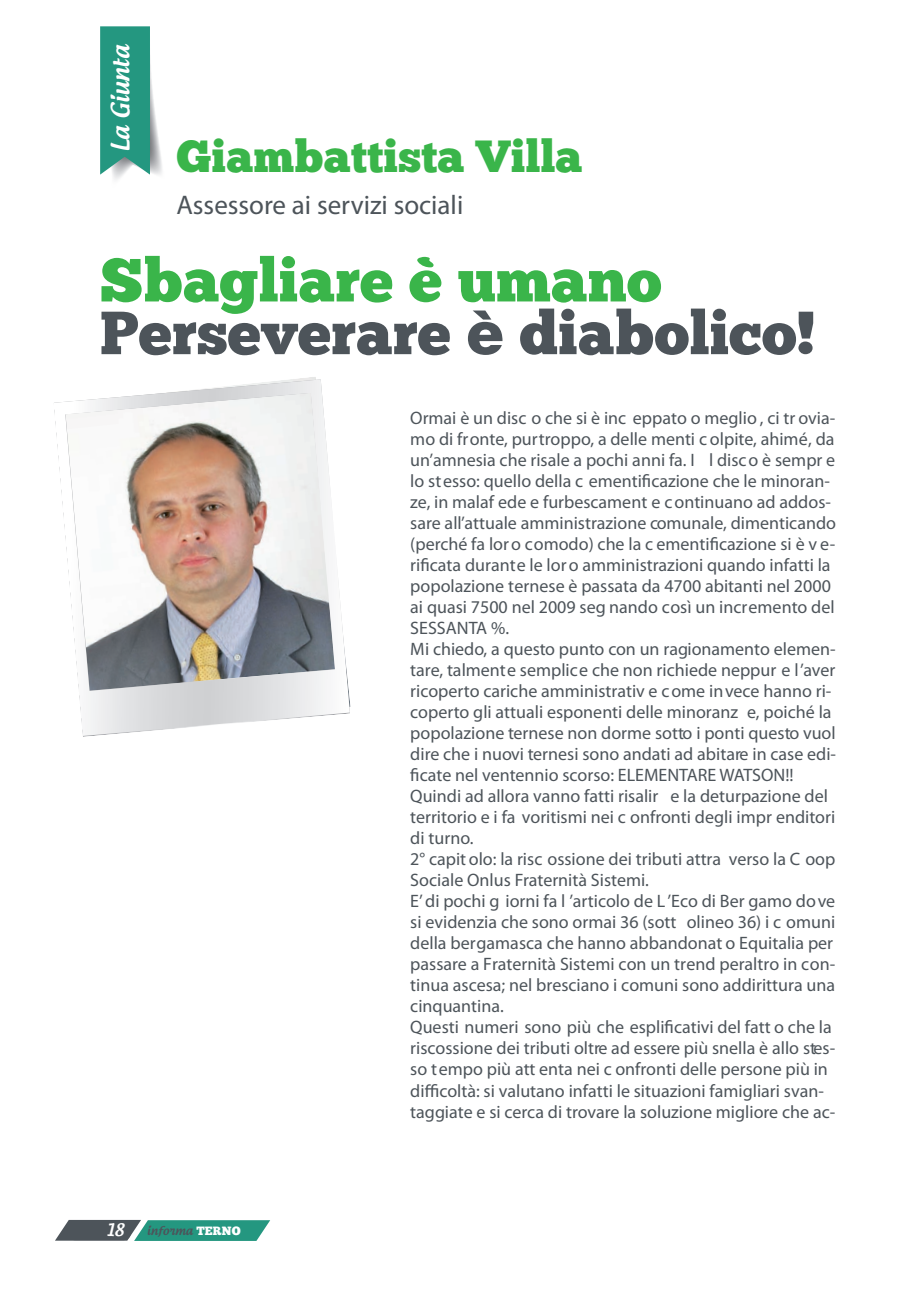
<style>
.page{position:relative;width:919px;height:1289px;background:#fff}
.page>*{position:absolute;margin:0;border:0;box-sizing:border-box;transform-origin:0 0}
.t1{font:60.75px/52.7px "Chunk Five";color:#4d545a}
.t2{font:45px "Chunk Five";color:#3ab54a}
.t3{font:27px "Myriad Pro";color:#4d545a}
.t4{font:500 24px "Androgyne";color:#fff}
.t5{font:18px/21px "Myriad Pro";color:#4d545a}
.t6{font:500 16.5px "Androgyne";color:#fff}
.t7{font:500 12px "Androgyne";letter-spacing:.01em;color:#4d545a}
.s1{color:#3ab54a}
.s2{font-family:"Cooper Black Std";color:#3ab54a}
.s3{font-family:"Helvetica Neue";font-weight:900}
.s4{font-family:"Chunk Five";font-weight:400;color:#fff}
</style>
<div class="page">
<svg style="left:55px;top:1219px;width:215px;height:21px;background:#509085"></svg>
<img style="left:113px;top:59px;width:49px;height:121px">
<svg style="left:100px;top:26px;width:50px;height:149px;background:#309b86"></svg>
<svg style="left:54px;top:379px;width:296px;height:357px"></svg>
<h3 class="t4" style="left:112px;top:152px;width:109px;rotate:-90deg">La Giunta</h3>
<h2 class="t2" style="left:176px;top:138px;width:407px">Giambattista Villa</h2>
<h3 class="t3" style="left:176px;top:188px;width:288px">Assessore ai servizi sociali</h3>
<h1 class="t1" style="left:100px;top:259px;width:717px"><span class="s1">Sbagliare</span> <span class="s2">è</span> <span class="s1">umano<br></span>Perseverare <span class="s3">è</span> diabolico!</h1>
<p class="t6" style="left:106px;top:1223px;width:20px">18</p>
<p class="t7" style="left:147px;top:1225px;width:95px">informa <span class="s4">TERNO</span></p>
<p class="t5" style="left:410px;top:407px;width:427px">Ormai è un disc o che si è inc eppato o meglio , ci tr ovia&shy;mo di fronte, purtroppo, a delle menti c olpite, ahimé, da un’amnesia che risale a pochi anni fa. I l disco è sempr e lo stesso: quello della c ementificazione che le minoran&shy;ze, in malaf ede e furbescament e c ontinuano ad addos&shy;sare all’attuale amministrazione comunale, dimenticando (perché fa lor o comodo) che la c ementificazione si è v e&shy;rificata durante le lor o amministrazioni quando infatti la popolazione ternese è passata da 4700 abitanti nel 2000 ai quasi 7500 nel 2009 seg nando così un incremento del SESSANTA %.<br>Mi chiedo, a questo punto con un ragionamento elemen&shy;tare, talmente semplice che non richiede neppur e l’aver ricoperto cariche amministrativ e come invece hanno ri&shy;coperto gli attuali esponenti delle minoranz e, poiché la popolazione ternese non dorme sotto i ponti questo vuol dire che i nuovi ternesi sono andati ad abitare in case edi&shy;ficate nel ventennio scorso: ELEMENTARE WATSON!!<br>Quindi ad allora vanno fatti risalir e la deturpazione del territorio e i fa voritismi nei c onfronti degli impr enditori di turno.<br>2° capit olo: la risc ossione dei tributi attra verso la C oop Sociale Onlus Fraternità Sistemi.<br>E’ di pochi g iorni fa l ’articolo de L ’Eco di Ber gamo dove si evidenzia che sono ormai 36 (sott olineo 36) i c omuni della bergamasca che hanno abbandonat o Equitalia per passare a Fraternità Sistemi con un trend peraltro in con&shy;tinua ascesa; nel bresciano i comuni sono addirittura una cinquantina.<br>Questi numeri sono più che esplificativi del fatt o che la riscossione dei tributi oltre ad essere più snella è allo stes&shy;so tempo più att enta nei c onfronti delle persone più in difficoltà: si valutano infatti le situazioni famigliari svan&shy;taggiate e si cerca di trovare la soluzione migliore che ac-</p>
</div>
